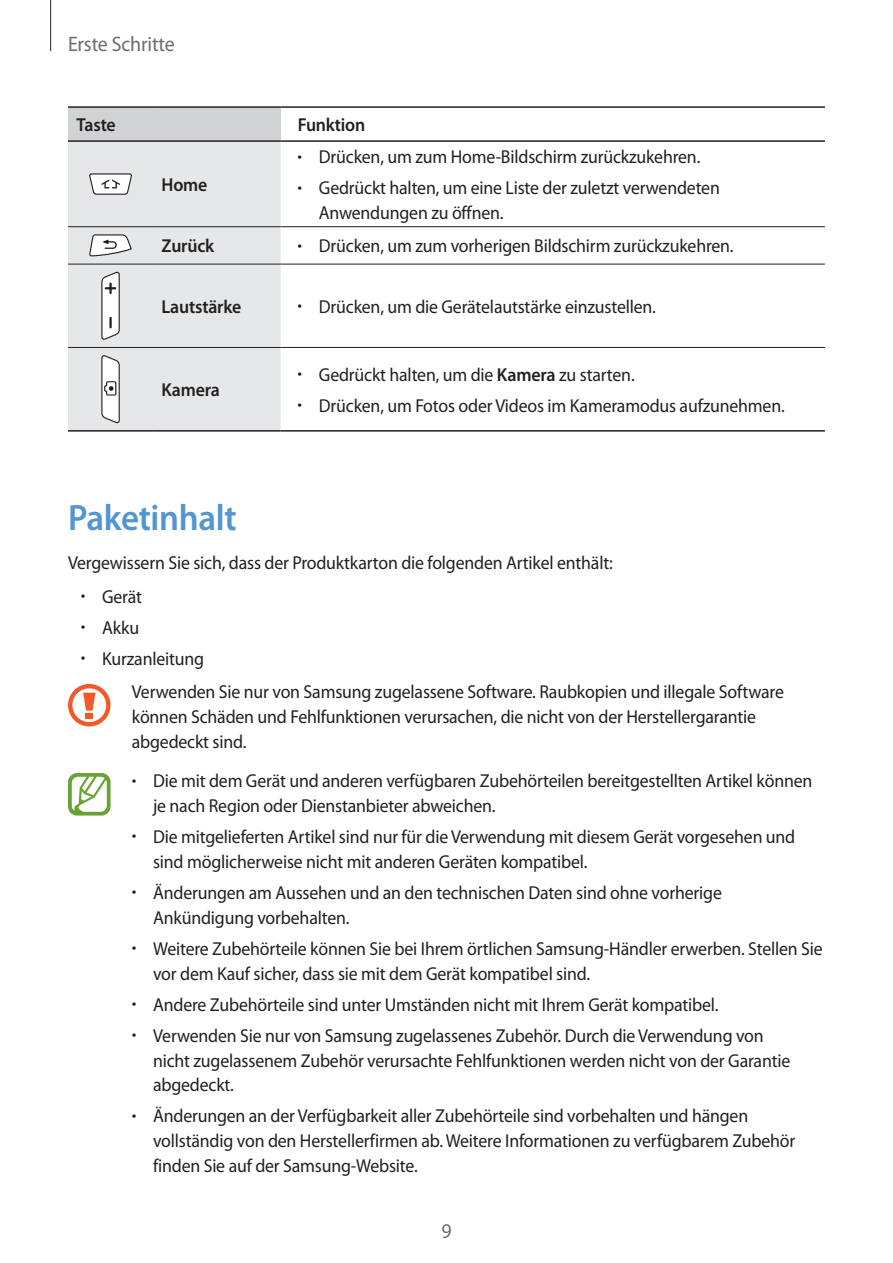
<style>
.page{position:relative;width:893px;height:1263px;background:#fff}
.page>*{position:absolute;margin:0;border:0;box-sizing:border-box;transform-origin:0 0}
.t1{font:600 36.75px "Myriad Pro";letter-spacing:-.01em;color:#5296d1;scale:.95 1}
.t2{font:21px "Myriad Pro";letter-spacing:-.01em;color:#6c6d70;scale:.95 1}
.t3{font:18.75px/24.8px "Myriad Pro";letter-spacing:-.01em;color:#231f20;scale:.95 1}
.t4{font:600 18.75px "Myriad Pro";letter-spacing:-.01em;color:#231f20;scale:.95 1}
.s1{font-weight:300}
.s2{font-weight:600}
</style>
<div class="page">
<hr style="left:50px;top:0;width:1px;height:51px;background:#231f20">
<div style="left:68px;top:107px;width:213px;height:34px;background:#d1d2d4"></div>
<div style="left:68px;top:142px;width:213px;height:288px;background:#e6e7e9"></div>
<hr style="left:68px;top:347px;width:85px;height:1px;background:#231f20">
<hr style="left:153px;top:347px;width:128px;height:1px;background:#231f20">
<hr style="left:281px;top:347px;width:544px;height:1px;background:#231f20">
<hr style="left:68px;top:226px;width:85px;height:1px;background:#231f20">
<hr style="left:153px;top:226px;width:128px;height:1px;background:#231f20">
<hr style="left:281px;top:226px;width:544px;height:1px;background:#231f20">
<hr style="left:68px;top:264px;width:85px;height:1px;background:#231f20">
<hr style="left:281px;top:264px;width:544px;height:1px;background:#231f20">
<hr style="left:68px;top:430px;width:85px;height:2px;background:#231f20">
<hr style="left:281px;top:430px;width:544px;height:2px;background:#231f20">
<hr style="left:68px;top:106px;width:85px;height:2px;background:#231f20">
<hr style="left:153px;top:106px;width:128px;height:2px;background:#231f20">
<hr style="left:68px;top:140px;width:85px;height:2px;background:#231f20">
<hr style="left:153px;top:140px;width:128px;height:2px;background:#231f20">
<hr style="left:281px;top:106px;width:544px;height:2px;background:#231f20">
<hr style="left:281px;top:140px;width:544px;height:2px;background:#231f20">
<hr style="left:153px;top:264px;width:128px;height:1px;background:#231f20">
<hr style="left:153px;top:430px;width:128px;height:2px;background:#231f20">
<svg style="left:89px;top:173px;width:43px;height:22px"></svg>
<svg style="left:89px;top:234px;width:43px;height:22px"></svg>
<svg style="left:101px;top:272px;width:19px;height:68px"></svg>
<svg style="left:101px;top:355px;width:19px;height:68px"></svg>
<svg style="left:68px;top:684px;width:43px;height:42px"></svg>
<svg style="left:68px;top:773px;width:43px;height:42px"></svg>
<p class="t2" style="left:68px;top:31px;width:114px">Erste Schritte</p>
<p class="t4" style="left:77px;top:113px;width:43px">Taste</p>
<p class="t4" style="left:298px;top:113px;width:73px">Funktion</p>
<p class="t4" style="left:162px;top:173px;width:50px">Home</p>
<p class="t3" style="left:298px;top:144px;width:425px"><span class="s1">•</span> Drücken, um zum Home-Bildschirm zurückzukehren.</p>
<p class="t3" style="left:319px;top:175px;width:424px;text-indent:-21px"><span class="s1">•</span> Gedrückt halten, um eine Liste der zuletzt verwendeten<br>Anwendungen zu öffnen.</p>
<p class="t4" style="left:162px;top:234px;width:57px">Zurück</p>
<p class="t3" style="left:298px;top:233px;width:460px"><span class="s1">•</span> Drücken, um zum vorherigen Bildschirm zurückzukehren.</p>
<p class="t4" style="left:162px;top:295px;width:86px">Lautstärke</p>
<p class="t3" style="left:298px;top:294px;width:379px"><span class="s1">•</span> Drücken, um die Gerätelautstärke einzustellen.</p>
<p class="t4" style="left:162px;top:378px;width:63px">Kamera</p>
<p class="t3" style="left:298px;top:362px;width:356px"><span class="s1">•</span> Gedrückt halten, um die <span class="s2">Kamera</span> zu starten.</p>
<p class="t3" style="left:298px;top:393px;width:514px"><span class="s1">•</span> Drücken, um Fotos oder Videos im Kameramodus aufzunehmen.</p>
<h1 class="t1" style="left:68px;top:494px;width:179px">Paketinhalt</h1>
<p class="t3" style="left:68px;top:550px;width:575px">Vergewissern Sie sich, dass der Produktkarton die folgenden Artikel enthält:</p>
<p class="t3" style="left:81px;top:584px;width:66px"><span class="s1">•</span> Gerät</p>
<p class="t3" style="left:81px;top:615px;width:63px"><span class="s1">•</span> Akku</p>
<p class="t3" style="left:132px;top:642px;width:688px;line-height:33.2px;text-indent:-51px"><span class="s1">•</span> Kurzanleitung<br>Verwenden Sie nur von Samsung zugelassene Software. Raubkopien und illegale Software</p>
<p class="t3" style="left:132px;top:704px;width:659px">können Schäden und Fehlfunktionen verursachen, die nicht von der Herstellergarantie abgedeckt sind.</p>
<p class="t3" style="left:153px;top:768px;width:695px;text-indent:-21px"><span class="s1">•</span> Die mit dem Gerät und anderen verfügbaren Zubehörteilen bereitgestellten Artikel können je nach Region oder Dienstanbieter abweichen.</p>
<p class="t3" style="left:153px;top:824px;width:678px;text-indent:-21px"><span class="s1">•</span> Die mitgelieferten Artikel sind nur für die Verwendung mit diesem Gerät vorgesehen und sind möglicherweise nicht mit anderen Geräten kompatibel.</p>
<p class="t3" style="left:153px;top:880px;width:600px;text-indent:-21px"><span class="s1">•</span> Änderungen am Aussehen und an den technischen Daten sind ohne vorherige<br>Ankündigung vorbehalten.</p>
<p class="t3" style="left:153px;top:936px;width:706px;text-indent:-21px"><span class="s1">•</span> Weitere Zubehörteile können Sie bei Ihrem örtlichen Samsung-Händler erwerben. Stellen Sie vor dem Kauf sicher, dass sie mit dem Gerät kompatibel sind.</p>
<p class="t3" style="left:132px;top:992px;width:619px"><span class="s1">•</span> Andere Zubehörteile sind unter Umständen nicht mit Ihrem Gerät kompatibel.</p>
<p class="t3" style="left:153px;top:1023px;width:672px;text-indent:-21px"><span class="s1">•</span> Verwenden Sie nur von Samsung zugelassenes Zubehör. Durch die Verwendung von nicht zugelassenem Zubehör verursachte Fehlfunktionen werden nicht von der Garantie abgedeckt.</p>
<p class="t3" style="left:153px;top:1103px;width:678px;text-indent:-21px"><span class="s1">•</span> Änderungen an der Verfügbarkeit aller Zubehörteile sind vorbehalten und hängen vollständig von den Herstellerfirmen ab. Weitere Informationen zu verfügbarem Zubehör finden Sie auf der Samsung-Website.</p>
<p class="t2" style="left:441px;top:1218px;width:12px">9</p>
</div>
